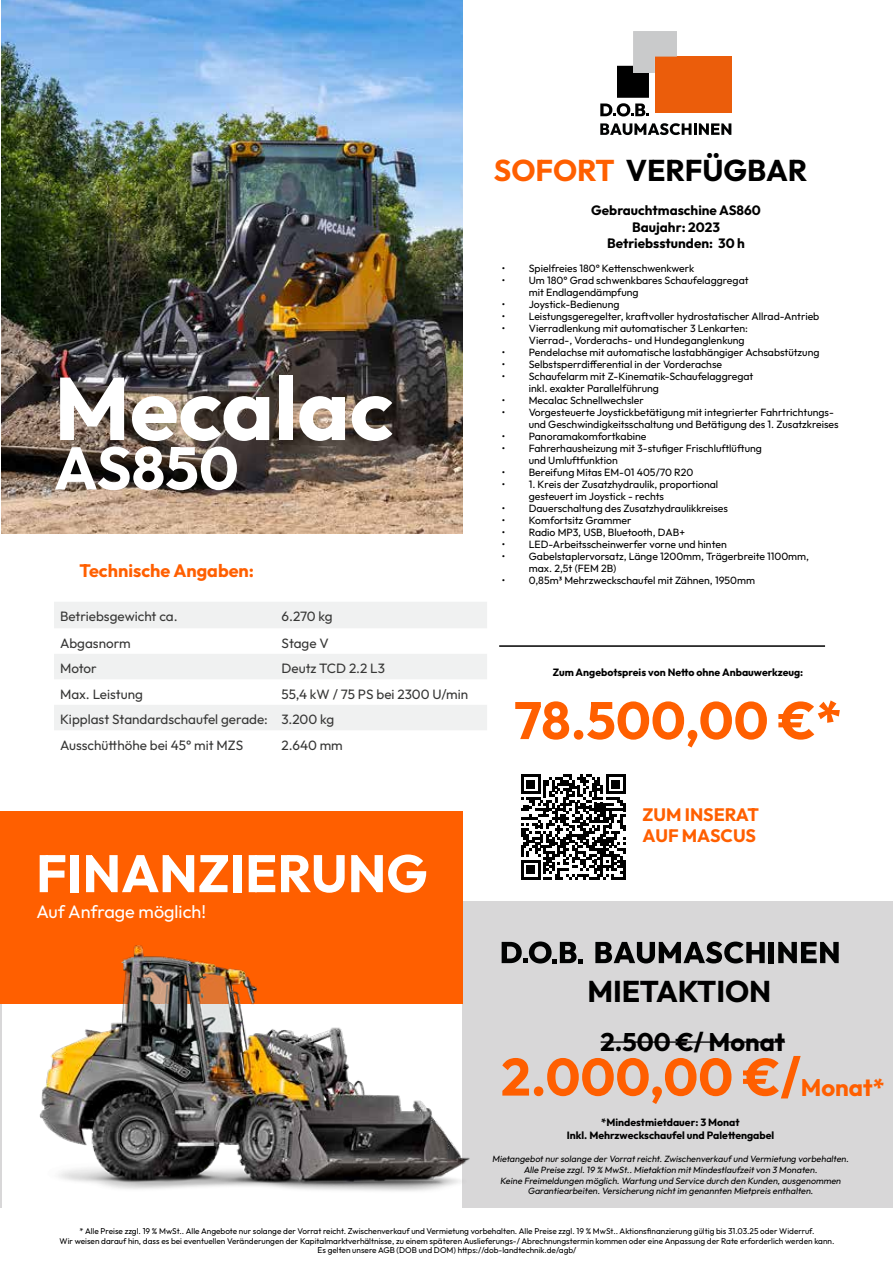
<style>
.page{position:relative;width:893px;height:1263px;background:#fff}
.page>*{position:absolute;margin:0;border:0;box-sizing:border-box;transform-origin:0 0}
.t1{font:700 88.5px "Outfit";color:#fff}
.t2{font:700 60px "Outfit";color:#fff}
.t3{font:700 52.5px "Outfit";color:#ff5f00}
.t4{font:700 52.5px "Outfit";color:#fff}
.t5{font:700 30px "Outfit";color:#000}
.t6{font:700 25.5px "Outfit";color:#000}
.t7{font:700 18px/21.6px "Outfit";color:#ff5f00}
.t8{font:18px "Outfit";color:#fff}
.t9{font:13.5px/25.5px "Outfit";color:#373736}
.t10{font:700 13.5px/16.2px "Outfit";color:#000;text-align:center}
.t11{font:10.5px/12px "Outfit";color:#000}
.t12{font:700 10.5px/12.6px "Outfit";color:#000;text-align:center}
.t13{font:9px/10.8px "Outfit";color:#000;text-align:center}
.t14{font:8.25px/9.9px "Outfit";color:#000;text-align:center}
.s1{color:#ff5f00}
.s2{font-size:24px}
</style>
<div class="page">
<img style="left:1px;top:0;width:462px;height:534px">
<div style="left:463px;top:901px;width:430px;height:307px;background:#d8d7d8"></div>
<div style="left:655px;top:56px;width:76px;height:57px;background:#eb5d0b"></div>
<svg style="left:600px;top:31px;width:77px;height:85px"></svg>
<svg style="left:600px;top:123px;width:131px;height:12px"></svg>
<hr style="left:499px;top:645px;width:326px;height:2px;background:#000">
<svg style="left:530px;top:941px;width:53px;height:22px"></svg>
<svg style="left:595px;top:941px;width:170px;height:22px"></svg>
<div style="left:769px;top:942px;width:5px;height:21px;background:#010202"></div>
<svg style="left:778px;top:942px;width:61px;height:21px"></svg>
<hr style="left:601px;top:1041px;width:184px;height:2px;background:#000">
<svg style="left:54px;top:602px;width:433px;height:128px;fill:#f0f1f1"></svg>
<svg style="left:521px;top:774px;width:105px;height:105px"></svg>
<hr style="left:623px;top:860px;width:3px;height:19px;background:#000">
<div style="left:0;top:811px;width:463px;height:192px;background:#ff5f00"></div>
<img style="left:0;top:941px;width:530px;height:267px">
<h1 class="t1" style="left:54px;top:359px;width:341px">Mecalac</h1>
<h2 class="t2" style="left:54px;top:434px;width:186px">AS850</h2>
<h3 class="t7" style="left:80px;top:560px;width:176px">Technische Angaben:</h3>
<p class="t9" style="left:60px;top:604px;width:119px">Betriebsgewicht ca.</p>
<p class="t9" style="left:282px;top:604px;width:53px">6.270 kg</p>
<p class="t9" style="left:60px;top:630px;width:72px">Abgasnorm</p>
<p class="t9" style="left:282px;top:630px;width:49px">Stage V</p>
<p class="t9" style="left:60px;top:656px;width:38px">Motor</p>
<p class="t9" style="left:282px;top:656px;width:105px">Deutz TCD 2.2 L3</p>
<p class="t9" style="left:60px;top:681px;width:85px">Max. Leistung</p>
<p class="t9" style="left:60px;top:681px;width:410px;text-indent:222px">55,4 kW / 75 PS bei 2300 U/min<br>Kipplast Standardschaufel gerade: 3.200 kg<br>Ausschütthöhe bei 45° mit MZS</p>
<p class="t9" style="left:282px;top:732px;width:63px">2.640 mm</p>
<h3 class="t4" style="left:36px;top:844px;width:393px">FINANZIERUNG</h3>
<h3 class="t8" style="left:36px;top:902px;width:171px">Auf Anfrage möglich!</h3>
<h3 class="t5" style="left:494px;top:154px;width:315px"><span class="s1">SOFORT</span> VERFÜGBAR</h3>
<p class="t10" style="left:591px;top:203px;width:171px">Gebrauchtmaschine AS860<br>Baujahr: 2023<br>Betriebsstunden: 30 h</p>
<p class="t11" style="left:502px;top:262px;width:194px">• Spielfreies 180° Kettenschwenkwerk</p>
<p class="t11" style="left:529px;top:274px;width:221px;text-indent:-27px">• Um 180° Grad schwenkbares Schaufelaggregat mit Endlagendämpfung</p>
<p class="t11" style="left:502px;top:298px;width:119px">• Joystick-Bedienung</p>
<p class="t11" style="left:502px;top:310px;width:319px">• Leistungsgeregelter, kraftvoller hydrostatischer Allrad-Antrieb</p>
<p class="t11" style="left:529px;top:322px;width:221px;text-indent:-27px">• Vierradlenkung mit automatischer 3 Lenkarten:<br>Vierrad-, Vorderachs- und Hundeganglenkung</p>
<p class="t11" style="left:502px;top:346px;width:319px">• Pendelachse mit automatische lastabhängiger Achsabstützung</p>
<p class="t11" style="left:502px;top:358px;width:222px">• Selbstsperrdifferential in der Vorderachse</p>
<p class="t11" style="left:529px;top:370px;width:226px;text-indent:-27px">• Schaufelarm mit Z-Kinematik-Schaufelaggregat inkl. exakter Parallelführung</p>
<p class="t11" style="left:502px;top:394px;width:144px">• Mecalac Schnellwechsler</p>
<p class="t11" style="left:529px;top:406px;width:311px;text-indent:-27px">• Vorgesteuerte Joystickbetätigung mit integrierter Fahrtrichtungs&shy;und Geschwindigkeitsschaltung und Betätigung des 1. Zusatzkreises</p>
<p class="t11" style="left:502px;top:430px;width:146px">• Panoramakomfortkabine</p>
<p class="t11" style="left:529px;top:442px;width:235px;text-indent:-27px">• Fahrerhausheizung mit 3-stufiger Frischluftlüftung und Umluftfunktion</p>
<p class="t11" style="left:502px;top:466px;width:193px">• Bereifung Mitas EM-01 405/70 R20</p>
<p class="t11" style="left:529px;top:478px;width:191px;text-indent:-27px">• 1. Kreis der Zusatzhydraulik, proportional gesteuert im Joystick - rechts</p>
<p class="t11" style="left:502px;top:502px;width:228px">• Dauerschaltung des Zusatzhydraulikkreises</p>
<p class="t11" style="left:502px;top:514px;width:131px">• Komfortsitz Grammer</p>
<p class="t11" style="left:502px;top:526px;width:185px">• Radio MP3, USB, Bluetooth, DAB+</p>
<p class="t11" style="left:502px;top:538px;width:226px">• LED-Arbeitsscheinwerfer vorne und hinten</p>
<p class="t11" style="left:529px;top:550px;width:282px;text-indent:-27px">• Gabelstaplervorsatz, Länge 1200mm, Trägerbreite 1100mm, max. 2,5t (FEM 2B)</p>
<p class="t11" style="left:502px;top:574px;width:255px">• 0,85m³ Mehrzweckschaufel mit Zähnen, 1950mm</p>
<p class="t12" style="left:553px;top:666px;width:252px">Zum Angebotspreis von Netto ohne Anbauwerkzeug:</p>
<h3 class="t3" style="left:514px;top:691px;width:329px">78.500,00 €*</h3>
<h3 class="t7" style="left:642px;top:803px;width:118px">ZUM INSERAT<br>AUF MASCUS</h3>
<h3 class="t5" style="left:587px;top:974px;width:186px">MIETAKTION</h3>
<h3 class="t6" style="left:601px;top:1027px;width:186px">2.500 €/ Monat</h3>
<h3 class="t3" style="left:501px;top:1047px;width:385px">2.000,00 €/<span class="s2">Monat*</span></h3>
<p class="t12" style="left:567px;top:1116px;width:209px">*Mindestmietdauer: 3 Monat<br>Inkl. Mehrzweckschaufel und Palettengabel</p>
<p class="t13" style="left:492px;top:1153px;width:360px">Mietangebot nur solange der Vorrat reicht.Zwischenverkauf und Vermietung vorbehalten.<br>Alle Preise zzgl.19 % MwSt..Mietaktion mit Mindestlaufzeit von 3 Monaten.<br>Keine Freimeldungen möglich.Wartung und Service durch den Kunden,ausgenommen Garantiearbeiten.Versicherung nicht im genannten Mietpreis enthalten.</p>
<p class="t14" style="left:60px;top:1226px;width:776px">* Alle Preise zzgl. 19 % MwSt.. Alle Angebote nur solange der Vorrat reicht. Zwischenverkauf und Vermietung vorbehalten. Alle Preise zzgl. 19 % MwSt.. Aktionsfinanzierung gültig bis 31.03.25 oder Widerruf.<br>Wir weisen darauf hin, dass es bei eventuellen Veränderungen der Kapitalmarktverhältnisse, zu einem späteren Auslieferungs-/ Abrechnungstermin kommen oder eine Anpassung der Rate erforderlich werden kann.<br>Es gelten unsere AGB (DOB und DOM) https://dob-landtechnik.de/agb/</p>
</div>
